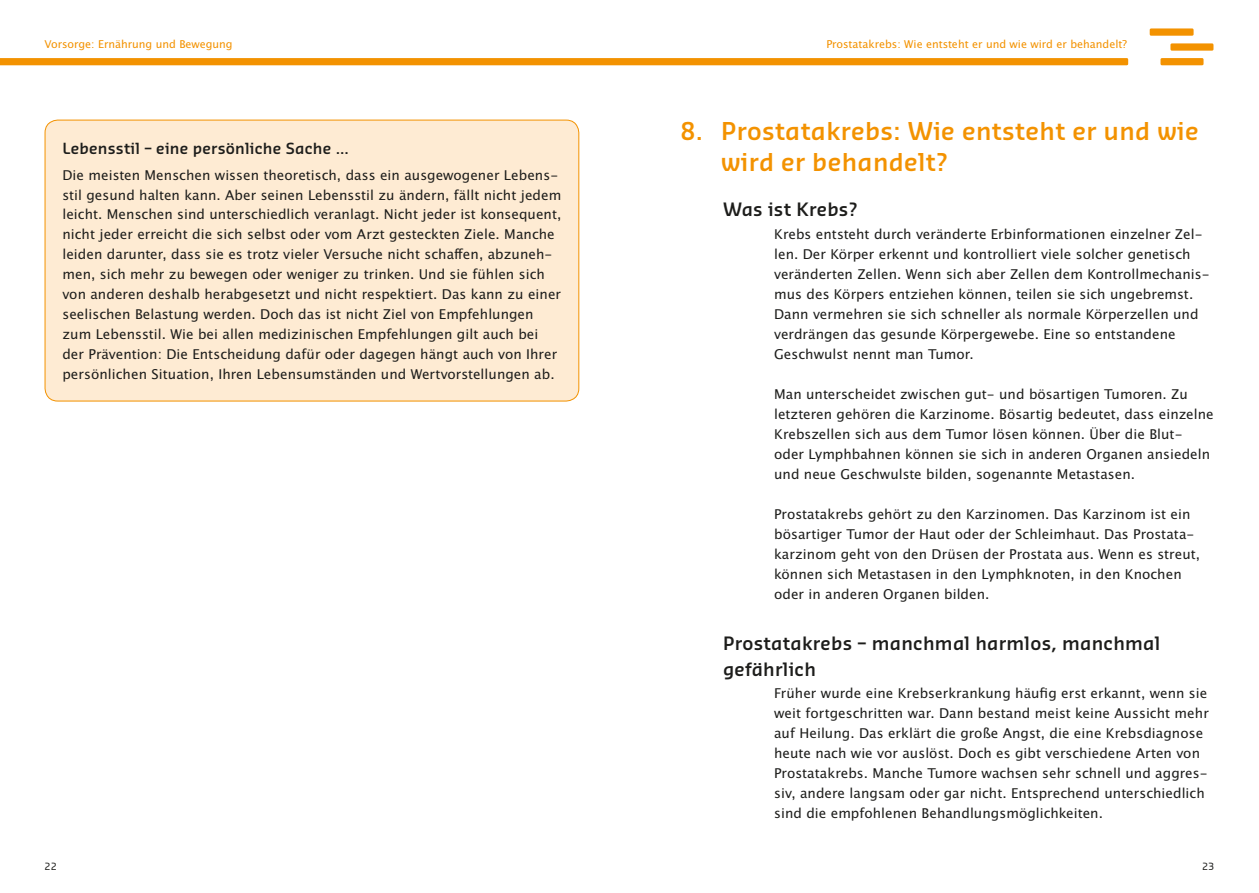
<style>
.page{position:relative;width:1259px;height:893px;background:#fff}
.page>*{position:absolute;margin:0;border:0;box-sizing:border-box;transform-origin:0 0}
.t1{font:600 24px/31.5px "Sansa Pro";letter-spacing:.015em;color:#f39200}
.Headline_2__Ebene{font:600 18px/25.5px "Sansa Pro";letter-spacing:.015em;color:#1d1d1b}
.Infokasten_Headline{font:600 15px "Sansa Pro";letter-spacing:.015em;color:#1d1d1b}
.Fliess{font:13.5px/20px "Lucida San Rom";letter-spacing:.005em;color:#1d1d1b}
.Infokasten_Fliess{font:13.5px/20px "Lucida San Rom";letter-spacing:.005em;color:#1d1d1b}
.t2{font:10.8px "Lucida San Rom";color:#f39200}
.t3{font:9.75px "Sansa Pro";color:#1d1d1b}
</style>
<div class="page">
<div style="left:1149px;top:28px;width:44px;height:8px;background:#f39200"></div>
<div style="left:1170px;top:43px;width:43px;height:8px;background:#f39200"></div>
<div style="left:1160px;top:58px;width:43px;height:7px;background:#f39200"></div>
<svg style="left:0;top:58px;width:1128px;height:7px;background:#f39302"></svg>
<div style="left:45px;top:120px;width:534px;height:281px;background:#feebd3;border-radius:13px"></div>
<div style="left:45px;top:120px;width:534px;height:281px;border:1px solid #f39200;border-radius:13px"></div>
<p class="t2" style="left:44px;top:37px;width:190px">Vorsorge: Ernährung und Bewegung</p>
<p class="t2" style="left:826px;top:37px;width:302px">Prostatakrebs: Wie entsteht er und wie wird er behandelt?</p>
<p class="Infokasten_Headline" style="left:62px;top:138px;width:288px">Lebensstil – eine persönliche Sache …</p>
<p class="Infokasten_Fliess" style="left:62px;top:165px;width:500px">Die meisten Menschen wissen theoretisch, dass ein ausgewogener Lebens&shy;stil gesund halten kann. Aber seinen Lebensstil zu ändern, fällt nicht jedem leicht. Menschen sind unterschiedlich veranlagt. Nicht jeder ist konsequent, nicht jeder erreicht die sich selbst oder vom Arzt gesteckten Ziele. Manche leiden darunter, dass sie es trotz vieler Versuche nicht schaffen, abzuneh&shy;men, sich mehr zu bewegen oder weniger zu trinken. Und sie fühlen sich von anderen deshalb herabgesetzt und nicht respektiert. Das kann zu einer seelischen Belastung werden. Doch das ist nicht Ziel von Empfehlungen zum Lebensstil. Wie bei allen medizinischen Empfehlungen gilt auch bei der Prävention: Die Entscheidung dafür oder dagegen hängt auch von Ihrer persönlichen Situation, Ihren Lebensumständen und Wertvorstellungen ab.</p>
<p class="t1" style="left:721px;top:114px;width:479px;text-indent:-40px">8. Prostatakrebs: Wie entsteht er und wie wird er behandelt?</p>
<p class="Headline_2__Ebene" style="left:723px;top:196px;width:136px">Was ist Krebs?</p>
<p class="Fliess" style="left:774px;top:225px;width:437px">Krebs entsteht durch veränderte Erbinformationen einzelner Zel&shy;len. Der Körper erkennt und kontrolliert viele solcher genetisch veränderten Zellen. Wenn sich aber Zellen dem Kontrollmechanis&shy;mus des Körpers entziehen können, teilen sie sich ungebremst.<br>Dann vermehren sie sich schneller als normale Körperzellen und verdrängen das gesunde Körpergewebe. Eine so entstandene Geschwulst nennt man Tumor.</p>
<p class="Fliess" style="left:774px;top:384px;width:441px">Man unterscheidet zwischen gut- und bösartigen Tumoren. Zu letzteren gehören die Karzinome. Bösartig bedeutet, dass einzelne Krebszellen sich aus dem Tumor lösen können. Über die Blut&shy;oder Lymphbahnen können sie sich in anderen Organen ansiedeln und neue Geschwulste bilden, sogenannte Metastasen.</p>
<p class="Fliess" style="left:774px;top:504px;width:427px">Prostatakrebs gehört zu den Karzinomen. Das Karzinom ist ein bösartiger Tumor der Haut oder der Schleimhaut. Das Prostata&shy;karzinom geht von den Drüsen der Prostata aus. Wenn es streut, können sich Metastasen in den Lymphknoten, in den Knochen oder in anderen Organen bilden.</p>
<p class="Headline_2__Ebene" style="left:723px;top:630px;width:439px">Prostatakrebs – manchmal harmlos, manchmal gefährlich</p>
<p class="Fliess" style="left:774px;top:684px;width:436px">Früher wurde eine Krebserkrankung häufig erst erkannt, wenn sie weit fortgeschritten war. Dann bestand meist keine Aussicht mehr auf Heilung. Das erklärt die große Angst, die eine Krebsdiagnose heute nach wie vor auslöst. Doch es gibt verschiedene Arten von Prostatakrebs. Manche Tumore wachsen sehr schnell und aggres&shy;siv, andere langsam oder gar nicht. Entsprechend unterschiedlich sind die empfohlenen Behandlungsmöglichkeiten.</p>
<p class="t3" style="left:45px;top:860px;width:14px">22</p>
<p class="t3" style="left:1202px;top:860px;width:14px">23</p>
</div>
